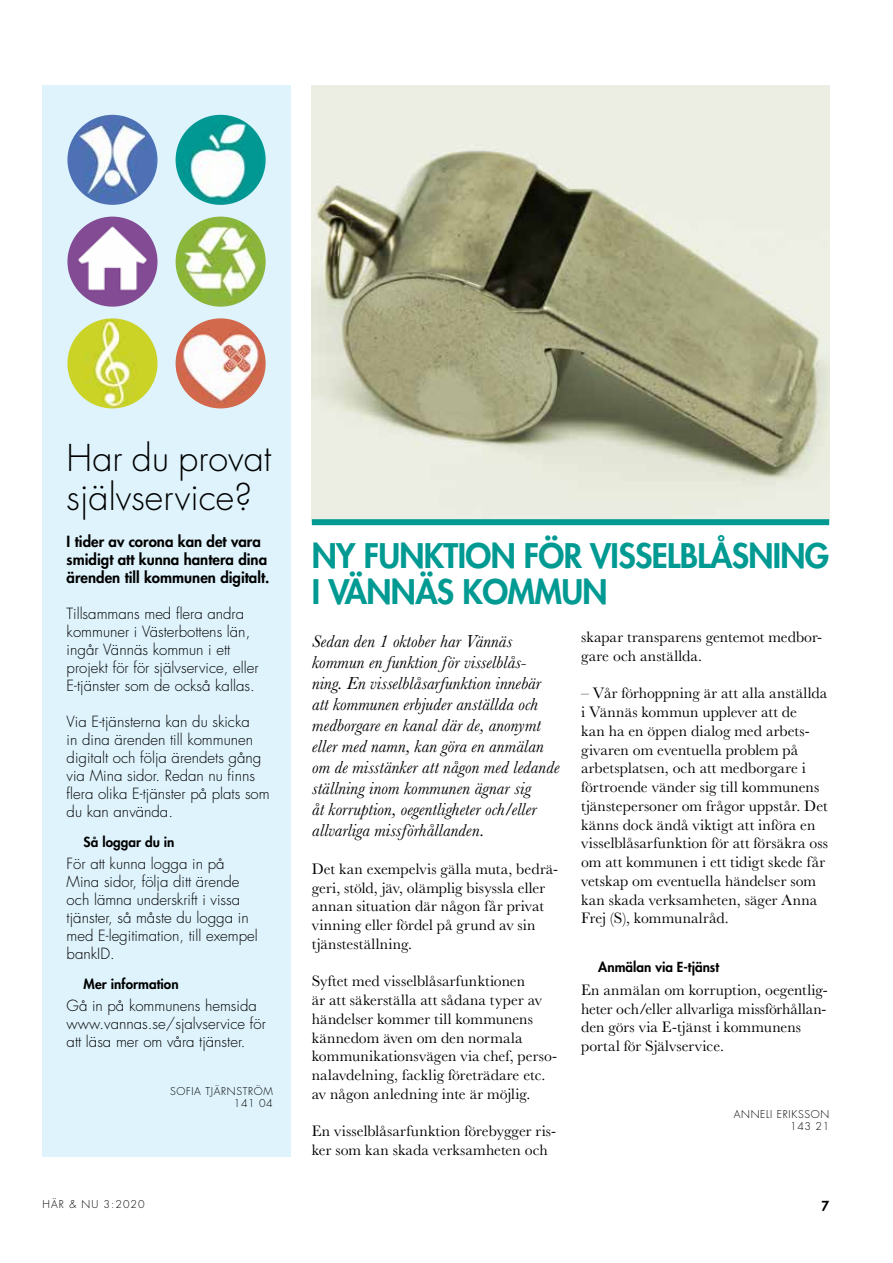
<style>
.page{position:relative;width:893px;height:1263px;background:#fff}
.page>*{position:absolute;margin:0;border:0;box-sizing:border-box;transform-origin:0 0}
.t1{font:300 36px/39px "Futura Std";color:#000}
.t2{font:800 33px/36px "Futura Std";letter-spacing:-.02em;color:#009a93}
.t3{font:italic 18px/21px "Baskerville MT Std";letter-spacing:.01em;color:#000}
.t4{font:15.75px/18.8px "Baskerville MT Std";letter-spacing:.005em;color:#000}
.t5{font:300 15px/18px "Futura Std";color:#000}
.t6{font:800 15px/18px "Futura Std";color:#000}
.t7{font:800 13.5px "Futura Std";letter-spacing:.005em;color:#000}
.t8{font:300 10.5px/12px "Futura Std";letter-spacing:.06em;color:#000;text-align:right}
.t9{font:300 10.5px "Futura Std";letter-spacing:.1em;color:#000}
</style>
<div class="page">
<div style="left:43px;top:85px;width:248px;height:1072px;background:#def3fc"></div>
<img style="left:67px;top:115px;width:90px;height:90px;border-radius:45px">
<img style="left:176px;top:115px;width:90px;height:90px;border-radius:45px">
<img style="left:67px;top:217px;width:90px;height:90px;border-radius:45px">
<img style="left:176px;top:217px;width:90px;height:90px;border-radius:45px">
<img style="left:67px;top:318px;width:90px;height:90px;border-radius:45px">
<img style="left:176px;top:318px;width:90px;height:90px;border-radius:45px">
<img style="left:312px;top:85px;width:517px;height:434px">
<div style="left:312px;top:519px;width:517px;height:6px;background:#009a93"></div>
<h1 class="t1" style="left:67px;top:439px;width:206px">Har du provat självservice?</h1>
<p class="t6" style="left:67px;top:533px;width:204px">I tider av corona kan det vara smidigt att kunna hantera dina ärenden till kommunen digitalt.</p>
<p class="t5" style="left:67px;top:605px;width:193px">Tillsammans med flera andra kommuner i Västerbottens län, ingår Vännäs kommun i ett projekt för för självservice, eller<br>E-tjänster som de också kallas.</p>
<p class="t5" style="left:67px;top:713px;width:205px">Via E-tjänsterna kan du skicka<br>in dina ärenden till kommunen digitalt och följa ärendets gång via Mina sidor. Redan nu finns flera olika E-tjänster på plats som du kan använda.</p>
<p class="t7" style="left:84px;top:833px;width:92px">Så loggar du in</p>
<p class="t5" style="left:67px;top:855px;width:193px">För att kunna logga in på<br>Mina sidor, följa ditt ärende och lämna underskrift i vissa tjänster, så måste du logga in med E-legitimation, till exempel bankID.</p>
<p class="t7" style="left:84px;top:975px;width:97px">Mer information</p>
<p class="t5" style="left:67px;top:997px;width:201px">Gå in på kommunens hemsida www.vannas.se/sjalvservice för att läsa mer om våra tjänster.</p>
<p class="t8" style="left:170px;top:1085px;width:104px">SOFIA TJÄRNSTRÖM<br>141 04</p>
<h2 class="t2" style="left:312px;top:537px;width:519px">NY FUNKTION FÖR VISSELBLÅSNING<br>I VÄNNÄS KOMMUN</h2>
<p class="t3" style="left:312px;top:631px;width:249px">Sedan den 1 oktober har Vännäs kommun en funktion för visselblås&shy;ning. En visselblåsarfunktion innebär att kommunen erbjuder anställda och medborgare en kanal där de, anonymt eller med namn, kan göra en anmälan om de misstänker att någon med ledande ställning inom kommunen ägnar sig<br>åt korruption, oegentligheter och/eller allvarliga missförhållanden.</p>
<p class="t4" style="left:312px;top:859px;width:248px">Det kan exempelvis gälla muta, bedrä&shy;geri, stöld, jäv, olämplig bisyssla eller annan situation där någon får privat vinning eller fördel på grund av sin tjänsteställning.</p>
<p class="t4" style="left:312px;top:972px;width:247px">Syftet med visselblåsarfunktionen<br>är att säkerställa att sådana typer av händelser kommer till kommunens kännedom även om den normala kommunikationsvägen via chef, perso&shy;nalavdelning, facklig företrädare etc. av någon anledning inte är möjlig.</p>
<p class="t4" style="left:312px;top:1122px;width:246px">En visselblåsarfunktion förebygger ris&shy;ker som kan skada verksamheten och</p>
<p class="t4" style="left:581px;top:628px;width:242px">skapar transparens gentemot medbor&shy;gare och anställda.</p>
<p class="t4" style="left:581px;top:684px;width:248px">– Vår förhoppning är att alla anställda i Vännäs kommun upplever att de<br>kan ha en öppen dialog med arbets&shy;givaren om eventuella problem på arbetsplatsen, och att medborgare i förtroende vänder sig till kommunens tjänstepersoner om frågor uppstår. Det känns dock ändå viktigt att införa en visselblåsarfunktion för att försäkra oss om att kommunen i ett tidigt skede får vetskap om eventuella händelser som kan skada verksamheten, säger Anna Frej (S), kommunalråd.</p>
<p class="t7" style="left:598px;top:958px;width:122px">Anmälan via E-tjänst</p>
<p class="t4" style="left:581px;top:980px;width:248px">En anmälan om korruption, oegentlig&shy;heter och/eller allvarliga missförhållan&shy;den görs via E-tjänst i kommunens portal för Självservice.</p>
<p class="t8" style="left:734px;top:1108px;width:97px">ANNELI ERIKSSON<br>143 21</p>
<p class="t9" style="left:43px;top:1198px;width:104px">HÄR &amp; NU 3:2020</p>
<p class="t7" style="left:821px;top:1197px;width:9px">7</p>
</div>
